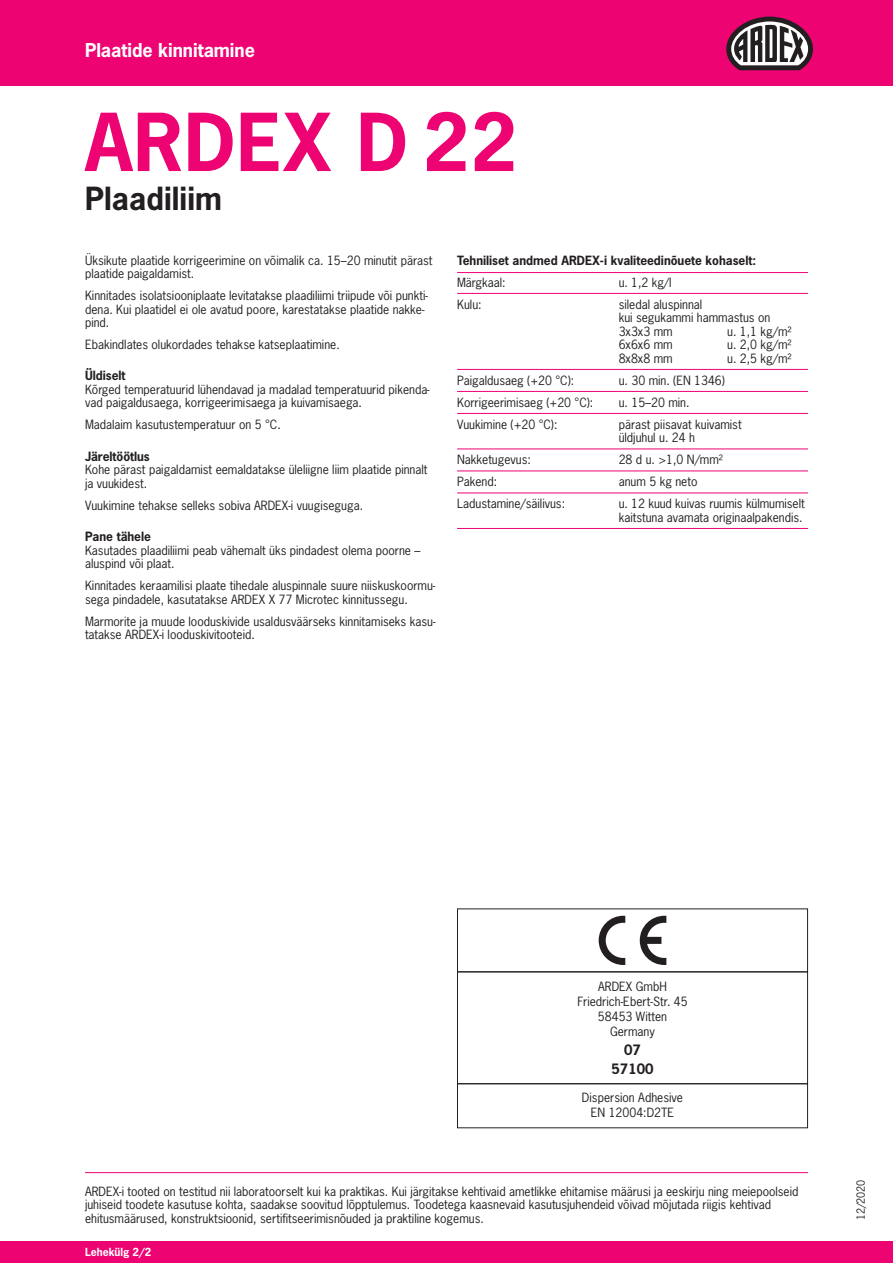
<style>
.page{position:relative;width:893px;height:1263px;background:#fff}
.page>*{position:absolute;margin:0;border:0;box-sizing:border-box;transform-origin:0 0}
.t1{font:700 75px "News Gothic Std";letter-spacing:.015em;color:#ed0372}
.t2{font:700 30px "News Gothic Std";letter-spacing:.005em;color:#231f20}
.t3{font:700 18px "News Gothic Std";color:#fff}
.t4{font:700 13.5px/19.2px "News Gothic Std";color:#231f20;text-align:center}
.t5{font:12px/13.5px "News Gothic Std";color:#231f20}
.t6{font:700 12px "News Gothic Std";color:#231f20}
.t7{font:700 10.5px "News Gothic Std";color:#fff}
.t8{font:10.5px "News Gothic Std";color:#231f20}
</style>
<div class="page">
<hr style="left:85px;top:1172px;width:723px;height:1px;background:#ed0372">
<div style="left:0;top:1242px;width:893px;height:21px;background:#ed0372"></div>
<div style="left:0;top:0;width:893px;height:85px;background:#ed0372"></div>
<div style="left:457px;top:971px;width:351px;height:113px;border:1px solid #231f20"></div>
<div style="left:457px;top:1083px;width:351px;height:45px;border:1px solid #231f20"></div>
<svg style="left:599px;top:916px;width:26px;height:49px"></svg>
<svg style="left:640px;top:916px;width:26px;height:49px"></svg>
<hr style="left:457px;top:272px;width:351px;height:1px;background:#ed0372">
<hr style="left:457px;top:293px;width:351px;height:1px;background:#ed0372">
<hr style="left:457px;top:369px;width:351px;height:1px;background:#ed0372">
<hr style="left:457px;top:391px;width:351px;height:1px;background:#ed0372">
<hr style="left:457px;top:413px;width:351px;height:1px;background:#ed0372">
<hr style="left:457px;top:449px;width:351px;height:1px;background:#ed0372">
<hr style="left:457px;top:471px;width:351px;height:1px;background:#ed0372">
<hr style="left:457px;top:493px;width:351px;height:1px;background:#ed0372">
<hr style="left:457px;top:528px;width:351px;height:1px;background:#ed0372">
<svg style="left:726px;top:17px;width:87px;height:53px"></svg>
<h3 class="t3" style="left:85px;top:38px;width:171px">Plaatide kinnitamine</h3>
<h1 class="t1" style="left:85px;top:93px;width:434px">ARDEX D 22</h1>
<h2 class="t2" style="left:85px;top:179px;width:138px">Plaadiliim</h2>
<p class="t5" style="left:85px;top:253px;width:349px">Üksikute plaatide korrigeerimine on võimalik ca. 15–20 minutit pärast plaatide paigaldamist.</p>
<p class="t5" style="left:85px;top:289px;width:344px">Kinnitades isolatsiooniplaate levitatakse plaadiliimi triipude või punkti&shy;dena. Kui plaatidel ei ole avatud poore, karestatakse plaatide nakke&shy;pind.</p>
<p class="t5" style="left:85px;top:338px;width:256px">Ebakindlates olukordades tehakse katseplaatimine.</p>
<p class="t6" style="left:85px;top:368px;width:42px">Üldiselt</p>
<p class="t5" style="left:85px;top:383px;width:346px">Kõrged temperatuurid lühendavad ja madalad temperatuurid pikenda&shy;vad paigaldusaega, korrigeerimisaega ja kuivamisaega.</p>
<p class="t5" style="left:85px;top:418px;width:197px">Madalaim kasutustemperatuur on 5 °C.</p>
<p class="t6" style="left:85px;top:448px;width:66px">Järeltöötlus</p>
<p class="t5" style="left:85px;top:463px;width:344px">Kohe pärast paigaldamist eemaldatakse üleliigne liim plaatide pinnalt ja vuukidest.</p>
<p class="t5" style="left:85px;top:498px;width:280px">Vuukimine tehakse selleks sobiva ARDEX-i vuugiseguga.</p>
<p class="t6" style="left:85px;top:528px;width:67px">Pane tähele</p>
<p class="t5" style="left:85px;top:543px;width:337px">Kasutades plaadiliimi peab vähemalt üks pindadest olema poorne – aluspind või plaat.</p>
<p class="t5" style="left:85px;top:579px;width:352px">Kinnitades keraamilisi plaate tihedale aluspinnale suure niiskuskoormu&shy;sega pindadele, kasutatakse ARDEX X 77 Microtec kinnitussegu.</p>
<p class="t5" style="left:85px;top:614px;width:352px">Marmorite ja muude looduskivide usaldusväärseks kinnitamiseks kasu&shy;tatakse ARDEX-i looduskivitooteid.</p>
<p class="t6" style="left:457px;top:252px;width:300px">Tehniliset andmed ARDEX-i kvaliteedinõuete kohaselt:</p>
<p class="t5" style="left:457px;top:275px;width:50px">Märgkaal:</p>
<p class="t5" style="left:619px;top:275px;width:54px">u. 1,2 kg/l</p>
<p class="t5" style="left:457px;top:297px;width:26px">Kulu:</p>
<p class="t5" style="left:619px;top:297px;width:153px">siledal aluspinnal<br>kui segukammi hammastus on<br>3x3x3 mm</p>
<p class="t5" style="left:727px;top:324px;width:66px">u. 1,1 kg/m²</p>
<p class="t5" style="left:619px;top:338px;width:56px">6x6x6 mm</p>
<p class="t5" style="left:727px;top:338px;width:66px">u. 2,0 kg/m²</p>
<p class="t5" style="left:619px;top:351px;width:56px">8x8x8 mm</p>
<p class="t5" style="left:727px;top:351px;width:66px">u. 2,5 kg/m²</p>
<p class="t5" style="left:457px;top:373px;width:119px">Paigaldusaeg (+20 °C):</p>
<p class="t5" style="left:619px;top:373px;width:108px">u. 30 min. (EN 1346)</p>
<p class="t5" style="left:457px;top:395px;width:138px">Korrigeerimisaeg (+20 °C):</p>
<p class="t5" style="left:619px;top:395px;width:72px">u. 15–20 min.</p>
<p class="t5" style="left:457px;top:417px;width:102px">Vuukimine (+20 °C):</p>
<p class="t5" style="left:619px;top:417px;width:124px">pärast piisavat kuivamist üldjuhul u. 24 h</p>
<p class="t5" style="left:457px;top:453px;width:75px">Nakketugevus:</p>
<p class="t5" style="left:619px;top:453px;width:106px">28 d u. &gt;1,0 N/mm²</p>
<p class="t5" style="left:457px;top:475px;width:42px">Pakend:</p>
<p class="t5" style="left:619px;top:475px;width:80px">anum 5 kg neto</p>
<p class="t5" style="left:457px;top:497px;width:109px">Ladustamine/säilivus:</p>
<p class="t5" style="left:619px;top:497px;width:187px">u. 12 kuud kuivas ruumis külmumiselt kaitstuna avamata originaalpakendis.</p>
<p class="t5" style="left:577px;top:978px;width:112px;line-height:15px;text-align:center">ARDEX GmbH<br>Friedrich-Ebert-Str. 45<br>58453 Witten<br>Germany</p>
<p class="t4" style="left:611px;top:1040px;width:43px">07<br>57100</p>
<p class="t5" style="left:582px;top:1090px;width:103px;line-height:15px;text-align:center">Dispersion Adhesive<br>EN 12004:D2TE</p>
<p class="t5" style="left:85px;top:1184px;width:715px">ARDEX-i tooted on testitud nii laboratoorselt kui ka praktikas. Kui järgitakse kehtivaid ametlikke ehitamise määrusi ja eeskirju ning meiepoolseid juhiseid toodete kasutuse kohta, saadakse soovitud lõpptulemus. Toodetega kaasnevaid kasutusjuhendeid võivad mõjutada riigis kehtivad ehitusmäärused, konstruktsioonid, sertifitseerimisnõuded ja praktiline kogemus.</p>
<p class="t8" style="left:854px;top:1220px;width:42px;rotate:-90deg">12/2020</p>
<p class="t7" style="left:85px;top:1245px;width:68px">Lehekülg 2/2</p>
</div>
